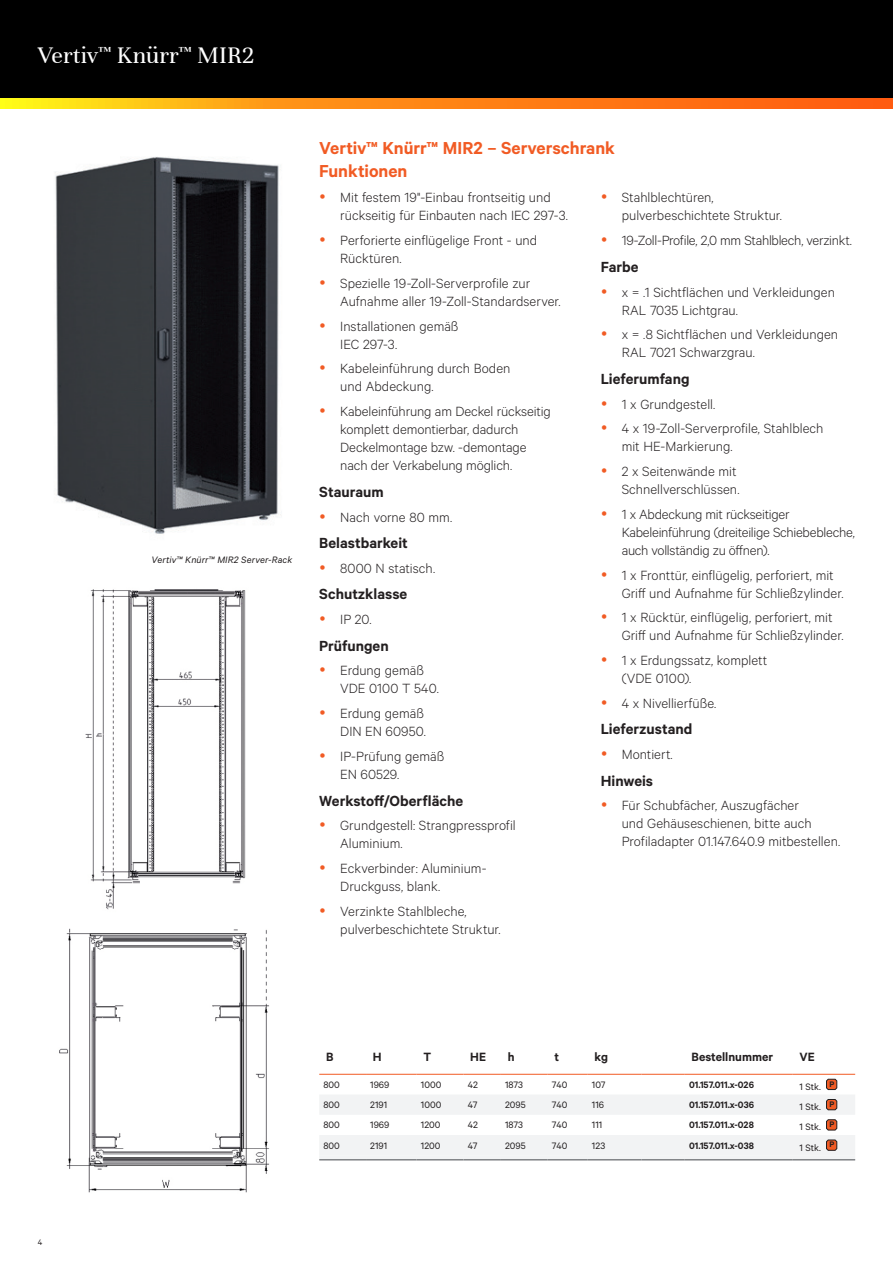
<style>
.page{position:relative;width:893px;height:1263px;background:#fff}
.page>*{position:absolute;margin:0;border:0;box-sizing:border-box;transform-origin:0 0}
.t1{font:25.5px "Unna";color:#fff}
.Vertiv_Orange_Main_H{font:600 19.5px/22.5px "Calibre";letter-spacing:-.005em;color:#f15b24}
.Vertiv_Heading{font:600 16.5px "Calibre";color:#231f20}
.t2{font:300 15px/18px "Calibre";color:#231f20}
.t3{font:300 15px/18px "Calibre";letter-spacing:-.02em;color:#231f20}
.Table_Header_Black{font:600 13.5px "Calibre";color:#231f20}
.Table_Body{font:10.5px "Calibre";color:#231f20}
.Table_Body-2{font:600 10.5px "Calibre";color:#231f20}
.Vertiv_Caption{font:italic 10.5px "Calibre";letter-spacing:.015em;color:#231f20}
.t4{font:600 9px "Calibre";color:#231f20}
.t5{font:9px "Calibre";color:#231f20}
</style>
<div class="page">
<div style="left:0;top:0;width:893px;height:108px;background:#000"></div>
<svg style="left:0;top:98px;width:893px;height:11px;background:#ff9014"></svg>
<img style="left:55px;top:157px;width:226px;height:377px">
<img style="left:59px;top:589px;width:210px;height:604px">
<hr style="left:319px;top:1074px;width:47px;height:1px;background:#f15b24">
<hr style="left:366px;top:1074px;width:51px;height:1px;background:#f15b24">
<hr style="left:417px;top:1074px;width:46px;height:1px;background:#f15b24">
<hr style="left:463px;top:1074px;width:38px;height:1px;background:#f15b24">
<hr style="left:501px;top:1074px;width:47px;height:1px;background:#f15b24">
<hr style="left:548px;top:1074px;width:40px;height:1px;background:#f15b24">
<hr style="left:588px;top:1074px;width:54px;height:1px;background:#f15b24">
<hr style="left:642px;top:1074px;width:43px;height:1px;background:#f15b24">
<hr style="left:685px;top:1074px;width:108px;height:1px;background:#f15b24">
<hr style="left:793px;top:1074px;width:62px;height:1px;background:#f15b24">
<svg style="left:319px;top:1078px;width:536px;height:82px"></svg>
<h1 class="t1" style="left:38px;top:41px;width:219px">Vertiv<sup>™</sup> Knürr<sup>™</sup> MIR2</h1>
<p class="Vertiv_Caption" style="left:152px;top:553px;width:142px">Vertiv™ Knürr™ MIR2 Server-Rack</p>
<p class="Vertiv_Orange_Main_H" style="left:319px;top:136px;width:297px">Vertiv™ Knürr™ MIR2 – Serverschrank<br>Funktionen</p>
<p class="t2" style="left:340px;top:188px;width:229px">Mit festem 19"-Einbau frontseitig und rückseitig für Einbauten nach IEC 297-3.</p>
<p class="t2" style="left:340px;top:231px;width:198px">Perforierte einflügelige Front - und<br>Rücktüren.</p>
<p class="t2" style="left:340px;top:274px;width:222px">Spezielle 19-Zoll-Serverprofile zur<br>Aufnahme aller 19-Zoll-Standardserver.</p>
<p class="t2" style="left:340px;top:316px;width:120px">Installationen gemäß<br>IEC 297-3.</p>
<p class="t2" style="left:340px;top:359px;width:172px">Kabeleinführung durch Boden und Abdeckung.</p>
<p class="t2" style="left:340px;top:402px;width:212px">Kabeleinführung am Deckel rückseitig komplett demontierbar, dadurch Deckelmontage bzw. -demontage nach der Verkabelung möglich.</p>
<p class="Vertiv_Heading" style="left:319px;top:482px;width:66px">Stauraum</p>
<p class="t2" style="left:340px;top:507px;width:113px">Nach vorne 80 mm.</p>
<p class="Vertiv_Heading" style="left:319px;top:533px;width:90px">Belastbarkeit</p>
<p class="t2" style="left:340px;top:558px;width:96px">8000 N statisch.</p>
<p class="Vertiv_Heading" style="left:319px;top:584px;width:90px">Schutzklasse</p>
<p class="t2" style="left:340px;top:610px;width:33px">IP 20.</p>
<p class="Vertiv_Heading" style="left:319px;top:636px;width:71px">Prüfungen</p>
<p class="t2" style="left:340px;top:661px;width:100px">Erdung gemäß<br>VDE 0100 T 540.</p>
<p class="t2" style="left:340px;top:704px;width:87px">Erdung gemäß<br>DIN EN 60950.</p>
<p class="t2" style="left:340px;top:747px;width:106px">IP-Prüfung gemäß<br>EN 60529.</p>
<p class="Vertiv_Heading" style="left:319px;top:790px;width:145px">Werkstoff/Oberfläche</p>
<p class="t2" style="left:340px;top:816px;width:177px">Grundgestell: Strangpressprofil<br>Aluminium.</p>
<p class="t2" style="left:340px;top:859px;width:148px">Eckverbinder: Aluminium-<br>Druckguss, blank.</p>
<p class="t2" style="left:340px;top:901px;width:162px">Verzinkte Stahlbleche, pulverbeschichtete Struktur.</p>
<p class="t2" style="left:622px;top:188px;width:162px">Stahlblechtüren, pulverbeschichtete Struktur.</p>
<p class="t3" style="left:622px;top:231px;width:232px">19-Zoll-Profile, 2,0 mm Stahlblech, verzinkt.</p>
<p class="Vertiv_Heading" style="left:601px;top:257px;width:39px">Farbe</p>
<p class="t2" style="left:622px;top:282px;width:215px">x = .1 Sichtflächen und Verkleidungen<br>RAL 7035 Lichtgrau.</p>
<p class="t2" style="left:622px;top:325px;width:218px">x = .8 Sichtflächen und Verkleidungen<br>RAL 7021 Schwarzgrau.</p>
<p class="Vertiv_Heading" style="left:601px;top:369px;width:90px">Lieferumfang</p>
<p class="t2" style="left:622px;top:394px;width:95px">1 x Grundgestell.</p>
<p class="t2" style="left:622px;top:419px;width:203px">4 x 19-Zoll-Serverprofile, Stahlblech mit HE-Markierung.</p>
<p class="t2" style="left:622px;top:462px;width:119px">2 x Seitenwände mit<br>Schnellverschlüssen.</p>
<p class="t3" style="left:622px;top:504px;width:235px">1 x Abdeckung mit rückseitiger<br>Kabeleinführung (dreiteilige Schiebebleche, auch vollständig zu öffnen).</p>
<p class="t2" style="left:622px;top:565px;width:223px">1 x Fronttür, einflügelig, perforiert, mit<br>Griff und Aufnahme für Schließzylinder.</p>
<p class="t2" style="left:622px;top:608px;width:223px">1 x Rücktür, einflügelig, perforiert, mit<br>Griff und Aufnahme für Schließzylinder.</p>
<p class="t2" style="left:622px;top:651px;width:147px">1 x Erdungssatz, komplett (VDE 0100).</p>
<p class="t2" style="left:622px;top:693px;width:96px">4 x Nivellierfüße.</p>
<p class="Vertiv_Heading" style="left:601px;top:719px;width:93px">Lieferzustand</p>
<p class="t2" style="left:622px;top:745px;width:53px">Montiert.</p>
<p class="Vertiv_Heading" style="left:601px;top:771px;width:54px">Hinweis</p>
<p class="t2" style="left:622px;top:796px;width:220px">Für Schubfächer, Auszugfächer<br>und Gehäuseschienen, bitte auch<br>Profiladapter 01.147.640.9 mitbestellen.</p>
<p class="t5" style="left:38px;top:1236px;width:6px">4</p>
<p class="Table_Header_Black" style="left:326px;top:1049px;width:9px">B</p>
<p class="Table_Header_Black" style="left:373px;top:1049px;width:10px">H</p>
<p class="Table_Header_Black" style="left:423px;top:1049px;width:9px">T</p>
<p class="Table_Header_Black" style="left:470px;top:1049px;width:17px">HE</p>
<p class="Table_Header_Black" style="left:508px;top:1049px;width:8px">h</p>
<p class="Table_Header_Black" style="left:554px;top:1049px;width:6px">t</p>
<p class="Table_Header_Black" style="left:594px;top:1049px;width:15px">kg</p>
<p class="Table_Header_Black" style="left:691px;top:1049px;width:83px">Bestellnummer</p>
<p class="Table_Header_Black" style="left:799px;top:1049px;width:17px">VE</p>
<p class="Table_Body" style="left:323px;top:1078px;width:18px">800</p>
<p class="Table_Body" style="left:370px;top:1078px;width:21px">1969</p>
<p class="Table_Body" style="left:421px;top:1078px;width:22px">1000</p>
<p class="Table_Body" style="left:468px;top:1078px;width:12px">42</p>
<p class="Table_Body" style="left:505px;top:1078px;width:19px">1873</p>
<p class="Table_Body" style="left:552px;top:1078px;width:17px">740</p>
<p class="Table_Body" style="left:592px;top:1078px;width:15px">107</p>
<p class="Table_Body-2" style="left:689px;top:1078px;width:67px">01.157.011.x-026</p>
<p class="Table_Body" style="left:799px;top:1080px;width:23px">1 Stk.</p>
<p class="t4" style="left:829px;top:1078px;width:6px">P</p>
<p class="Table_Body" style="left:323px;top:1099px;width:18px">800</p>
<p class="Table_Body" style="left:370px;top:1099px;width:18px">2191</p>
<p class="Table_Body" style="left:421px;top:1099px;width:22px">1000</p>
<p class="Table_Body" style="left:468px;top:1099px;width:11px">47</p>
<p class="Table_Body" style="left:505px;top:1099px;width:22px">2095</p>
<p class="Table_Body" style="left:552px;top:1099px;width:17px">740</p>
<p class="Table_Body" style="left:592px;top:1099px;width:14px">116</p>
<p class="Table_Body-2" style="left:689px;top:1098px;width:67px">01.157.011.x-036</p>
<p class="Table_Body" style="left:799px;top:1101px;width:23px">1 Stk.</p>
<p class="t4" style="left:829px;top:1098px;width:6px">P</p>
<p class="Table_Body" style="left:323px;top:1119px;width:18px">800</p>
<p class="Table_Body" style="left:370px;top:1119px;width:21px">1969</p>
<p class="Table_Body" style="left:421px;top:1119px;width:21px">1200</p>
<p class="Table_Body" style="left:468px;top:1119px;width:12px">42</p>
<p class="Table_Body" style="left:505px;top:1119px;width:19px">1873</p>
<p class="Table_Body" style="left:552px;top:1119px;width:17px">740</p>
<p class="Table_Body" style="left:592px;top:1119px;width:12px">111</p>
<p class="Table_Body-2" style="left:689px;top:1119px;width:66px">01.157.011.x-028</p>
<p class="Table_Body" style="left:799px;top:1121px;width:23px">1 Stk.</p>
<p class="t4" style="left:829px;top:1119px;width:6px">P</p>
<p class="Table_Body" style="left:323px;top:1139px;width:18px">800</p>
<p class="Table_Body" style="left:370px;top:1139px;width:18px">2191</p>
<p class="Table_Body" style="left:421px;top:1139px;width:21px">1200</p>
<p class="Table_Body" style="left:468px;top:1139px;width:11px">47</p>
<p class="Table_Body" style="left:505px;top:1139px;width:22px">2095</p>
<p class="Table_Body" style="left:552px;top:1139px;width:17px">740</p>
<p class="Table_Body" style="left:592px;top:1139px;width:15px">123</p>
<p class="Table_Body-2" style="left:689px;top:1139px;width:67px">01.157.011.x-038</p>
<p class="Table_Body" style="left:799px;top:1141px;width:23px">1 Stk.</p>
<p class="t4" style="left:829px;top:1139px;width:6px">P</p>
</div>
